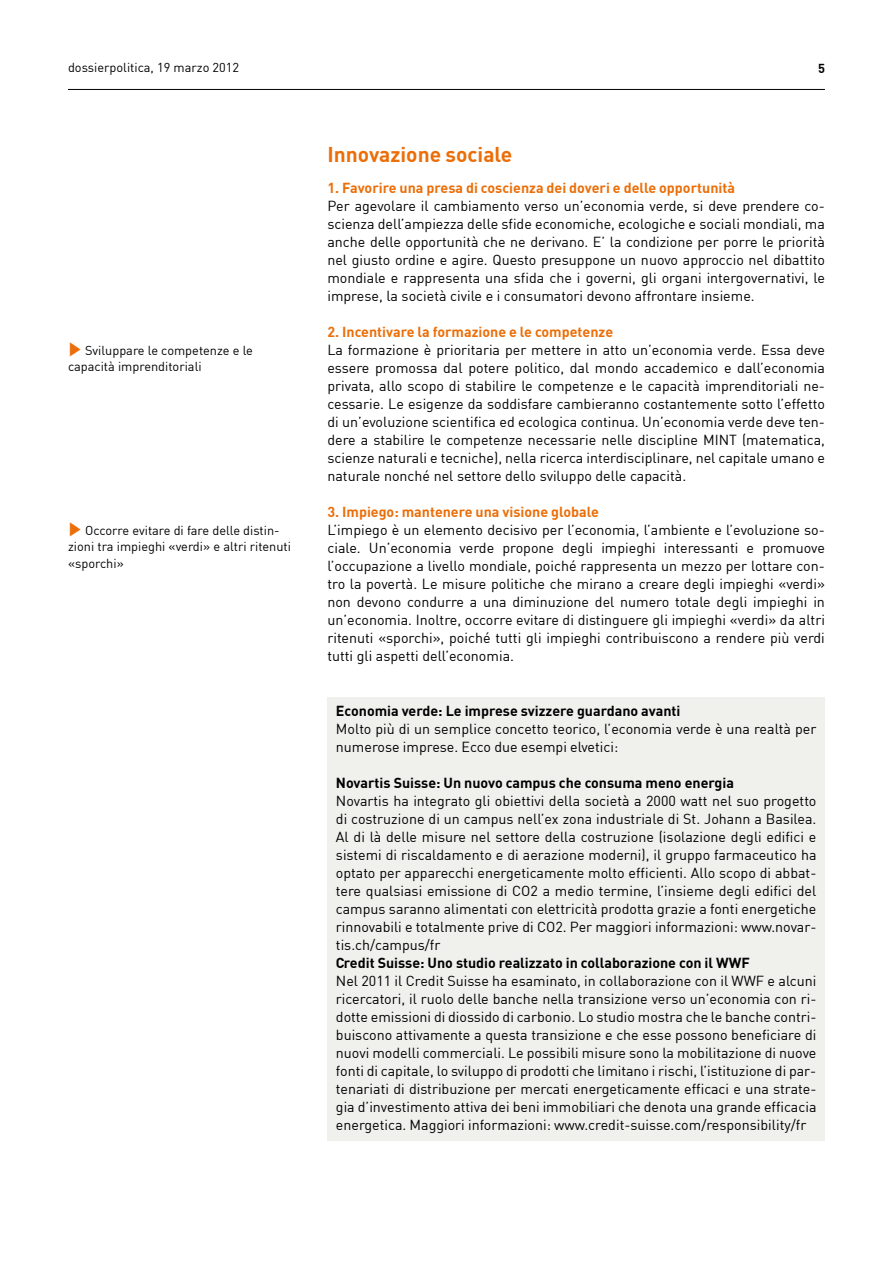
<style>
.page{position:relative;width:893px;height:1263px;background:#fff}
.page>*{position:absolute;margin:0;border:0;box-sizing:border-box;transform-origin:0 0}
.t1{font:700 21px "DIN";color:#eb6e08}
.t2{font:14.25px/18px "DIN";color:#000;text-align:justify}
.t3{font:700 14.25px "DIN";color:#000}
.t4{font:700 14.25px "DIN";color:#eb6e08}
.t5{font:12.75px/16.5px "DIN";color:#000}
.t6{font:700 12.75px "DIN";color:#000}
.s1{color:#eb6e08}
</style>
<div class="page">
<hr style="left:68px;top:89px;width:757px;height:1px;background:#000">
<div style="left:327px;top:697px;width:498px;height:444px;background:#f0f0ed"></div>
<p class="t5" style="left:68px;top:59px;width:173px">dossierpolitica, 19 marzo 2012</p>
<p class="t6" style="left:818px;top:60px;width:8px">5</p>
<p class="t5" style="left:68px;top:342px;width:186px"><span class="s1">✓</span> Sviluppare le competenze e le capacità imprenditoriali</p>
<p class="t5" style="left:68px;top:522px;width:225px"><span class="s1">✓</span> Occorre evitare di fare delle distin&shy;zioni tra impieghi «verdi» e altri ritenuti «sporchi»</p>
<h1 class="t1" style="left:327px;top:141px;width:186px">Innovazione sociale</h1>
<p class="t4" style="left:327px;top:179px;width:409px">1. Favorire una presa di coscienza dei doveri e delle opportunità</p>
<p class="t2" style="left:327px;top:197px;width:499px">Per agevolare il cambiamento verso un’economia verde, si deve prendere co&shy;scienza dell’ampiezza delle sfide economiche, ecologiche e sociali mondiali, ma anche delle opportunità che ne derivano. E’ la condizione per porre le priorità nel giusto ordine e agire. Questo presuppone un nuovo approccio nel dibattito mondiale e rappresenta una sfida che i governi, gli organi intergovernativi, le imprese, la società civile e i consumatori devono affrontare insieme.</p>
<p class="t4" style="left:327px;top:323px;width:287px">2. Incentivare la formazione e le competenze</p>
<p class="t2" style="left:327px;top:341px;width:499px">La formazione è prioritaria per mettere in atto un’economia verde. Essa deve essere promossa dal potere politico, dal mondo accademico e dall’economia privata, allo scopo di stabilire le competenze e le capacità imprenditoriali ne&shy;cessarie. Le esigenze da soddisfare cambieranno costantemente sotto l’effetto di un’evoluzione scientifica ed ecologica continua. Un’economia verde deve ten&shy;dere a stabilire le competenze necessarie nelle discipline MINT (matematica, scienze naturali e tecniche), nella ricerca interdisciplinare, nel capitale umano e naturale nonché nel settore dello sviluppo delle capacità.</p>
<p class="t4" style="left:327px;top:503px;width:273px">3. Impiego: mantenere una visione globale</p>
<p class="t2" style="left:327px;top:521px;width:499px">L’impiego è un elemento decisivo per l’economia, l’ambiente e l’evoluzione so&shy;ciale. Un’economia verde propone degli impieghi interessanti e promuove l’occupazione a livello mondiale, poiché rappresenta un mezzo per lottare con&shy;tro la povertà. Le misure politiche che mirano a creare degli impieghi «verdi» non devono condurre a una diminuzione del numero totale degli impieghi in un’economia. Inoltre, occorre evitare di distinguere gli impieghi «verdi» da altri ritenuti «sporchi», poiché tutti gli impieghi contribuiscono a rendere più verdi tutti gli aspetti dell’economia.</p>
<p class="t3" style="left:336px;top:701px;width:346px">Economia verde: Le imprese svizzere guardano avanti</p>
<p class="t2" style="left:336px;top:719px;width:482px">Molto più di un semplice concetto teorico, l’economia verde è una realtà per numerose imprese. Ecco due esempi elvetici:</p>
<p class="t3" style="left:336px;top:773px;width:400px">Novartis Suisse: Un nuovo campus che consuma meno energia</p>
<p class="t2" style="left:336px;top:791px;width:482px">Novartis ha integrato gli obiettivi della società a 2000 watt nel suo progetto di costruzione di un campus nell’ex zona industriale di St. Johann a Basilea.<br>Al di là delle misure nel settore della costruzione (isolazione degli edifici e sistemi di riscaldamento e di aerazione moderni), il gruppo farmaceutico ha optato per apparecchi energeticamente molto efficienti. Allo scopo di abbat&shy;tere qualsiasi emissione di CO2 a medio termine, l’insieme degli edifici del campus saranno alimentati con elettricità prodotta grazie a fonti energetiche rinnovabili e totalmente prive di CO2. Per maggiori informazioni: www.novar&shy;tis.ch/campus/fr</p>
<p class="t3" style="left:336px;top:953px;width:415px">Credit Suisse: Uno studio realizzato in collaborazione con il WWF</p>
<p class="t2" style="left:336px;top:971px;width:482px">Nel 2011 il Credit Suisse ha esaminato, in collaborazione con il WWF e alcuni ricercatori, il ruolo delle banche nella transizione verso un’economia con ri&shy;dotte emissioni di diossido di carbonio. Lo studio mostra che le banche contri&shy;buiscono attivamente a questa transizione e che esse possono beneficiare di nuovi modelli commerciali. Le possibili misure sono la mobilitazione di nuove fonti di capitale, lo sviluppo di prodotti che limitano i rischi, l’istituzione di par&shy;tenariati di distribuzione per mercati energeticamente efficaci e una strate&shy;gia d’investimento attiva dei beni immobiliari che denota una grande efficacia energetica. Maggiori informazioni: www.credit-suisse.com/responsibility/fr</p>
</div>
